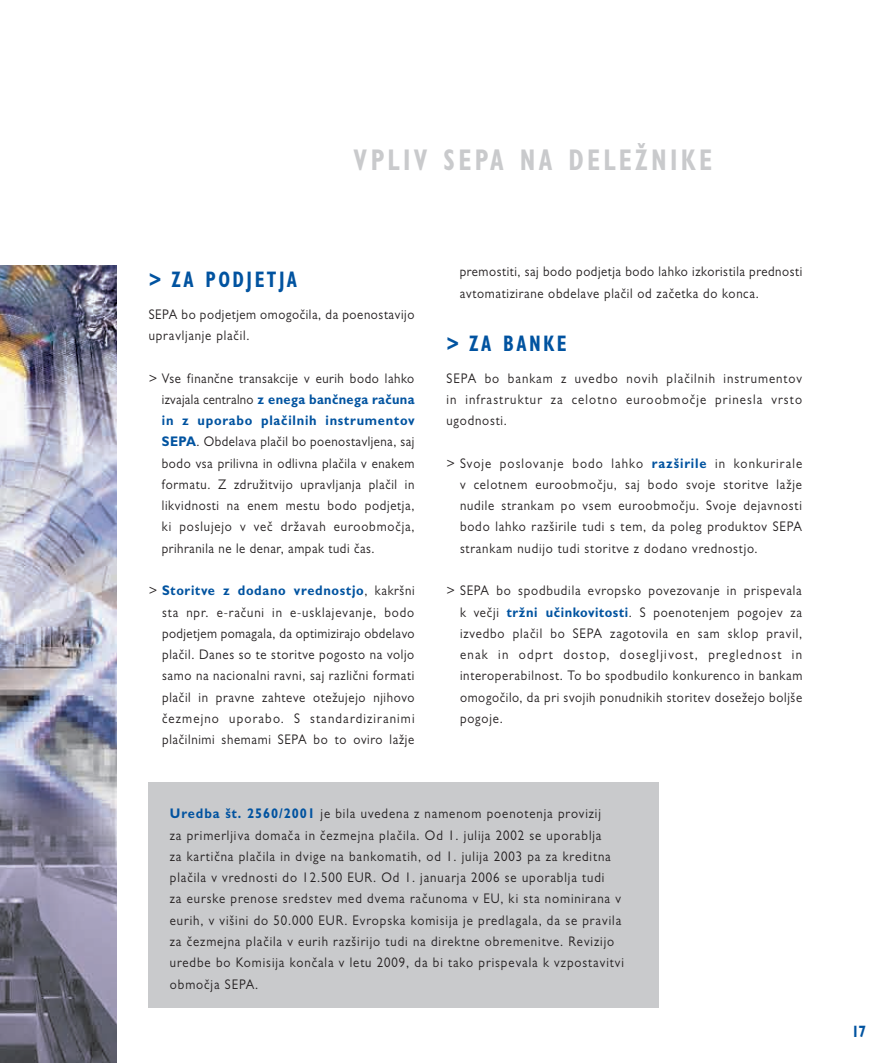
<style>
.page{position:relative;width:893px;height:1063px;background:#fff}
.page>*{position:absolute;margin:0;border:0;box-sizing:border-box;transform-origin:0 0}
.t1{font:700 condensed 30px "Gill Sans MT Pro";letter-spacing:.13em;color:#c9cacc;scale:.85 1}
.t2{font:700 condensed 22.5px "Gill Sans MT Pro";letter-spacing:.13em;color:#0153a0;scale:.85 1}
.t3{font:700 condensed 16.5px "Gill Sans MT Pro";color:#0153a0;scale:.85 1}
.t4{font:13.95px/21.3px "Gill Sans MT Pro";letter-spacing:.07em;color:#231f20;text-align:justify;scale:.92 1}
.t5{font:13.95px/21.3px "Gill Sans MT Pro";letter-spacing:.045em;color:#231f20;scale:.92 1}
.s1{font-weight:700;color:#0153a0}
</style>
<div class="page">
<img style="left:0;top:266px;width:117px;height:797px">
<div style="left:149px;top:782px;width:510px;height:226px;background:#c9cacc"></div>
<h1 class="t1" style="left:354px;top:142px;width:423px">VPLIV SEPA NA DELEŽNIKE</h1>
<h2 class="t2" style="left:149px;top:266px;width:31px">&gt; ZA</h2>
<h2 class="t2" style="left:206px;top:266px;width:109px">PODJETJA</h2>
<p class="t5" style="left:149px;top:303px;width:290px">SEPA bo podjetjem omogočila, da poenostavijo upravljanje plačil.</p>
<p class="t4" style="left:162px;top:367px;width:276px;text-indent:-13px">&gt; Vse finančne transakcije v eurih bodo lahko izvajala centralno <span class="s1">z enega bančnega računa in z uporabo plačilnih instrumentov SEPA</span>. Obdelava plačil bo poenostavljena, saj bodo vsa prilivna in odlivna plačila v enakem formatu. Z združitvijo upravljanja plačil in likvidnosti na enem mestu bodo podjetja, ki poslujejo v več državah euroobmočja, prihranila ne le denar, ampak tudi čas.</p>
<p class="t4" style="left:162px;top:580px;width:276px;text-indent:-13px">&gt; <span class="s1">Storitve z dodano vrednostjo</span>, kakršni sta npr. e-računi in e-usklajevanje, bodo podjetjem pomagala, da optimizirajo obdelavo plačil. Danes so te storitve pogosto na voljo samo na nacionalni ravni, saj različni formati plačil in pravne zahteve otežujejo njihovo čezmejno uporabo. S standardiziranimi plačilnimi shemami SEPA bo to oviro lažje</p>
<p class="t5" style="left:460px;top:261px;width:374px">premostiti, saj bodo podjetja bodo lahko izkoristila prednosti avtomatizirane obdelave plačil od začetka do konca.</p>
<h2 class="t2" style="left:446px;top:330px;width:31px">&gt; ZA</h2>
<h2 class="t2" style="left:503px;top:330px;width:76px">BANKE</h2>
<p class="t4" style="left:446px;top:367px;width:388px">SEPA bo bankam z uvedbo novih plačilnih instrumentov in infrastruktur za celotno euroobmočje prinesla vrsto ugodnosti.</p>
<p class="t4" style="left:460px;top:452px;width:373px;text-indent:-14px">&gt; Svoje poslovanje bodo lahko <span class="s1">razširile</span> in konkurirale v celotnem euroobmočju, saj bodo svoje storitve lažje nudile strankam po vsem euroobmočju. Svoje dejavnosti bodo lahko razširile tudi s tem, da poleg produktov SEPA strankam nudijo tudi storitve z dodano vrednostjo.</p>
<p class="t4" style="left:460px;top:580px;width:374px;text-indent:-14px">&gt; SEPA bo spodbudila evropsko povezovanje in prispevala k večji <span class="s1">tržni učinkovitosti</span>. S poenotenjem pogojev za izvedbo plačil bo SEPA zagotovila en sam sklop pravil, enak in odprt dostop, dosegljivost, preglednost in interoperabilnost. To bo spodbudilo konkurenco in bankam omogočilo, da pri svojih ponudnikih storitev dosežejo boljše pogoje.</p>
<p class="t4" style="left:170px;top:803px;width:495px;text-align:left"><span class="s1">Uredba št. 2560/2001</span> je bila uvedena z namenom poenotenja provizij<br>za primerljiva domača in čezmejna plačila. Od 1. julija 2002 se uporablja<br>za kartična plačila in dvige na bankomatih, od 1. julija 2003 pa za kreditna plačila v vrednosti do 12.500 EUR. Od 1. januarja 2006 se uporablja tudi<br>za eurske prenose sredstev med dvema računoma v EU, ki sta nominirana v eurih, v višini do 50.000 EUR. Evropska komisija je predlagala, da se pravila za čezmejna plačila v eurih razširijo tudi na direktne obremenitve. Revizijo uredbe bo Komisija končala v letu 2009, da bi tako prispevala k vzpostavitvi območja SEPA.</p>
<p class="t3" style="left:852px;top:1022px;width:19px">17</p>
</div>
